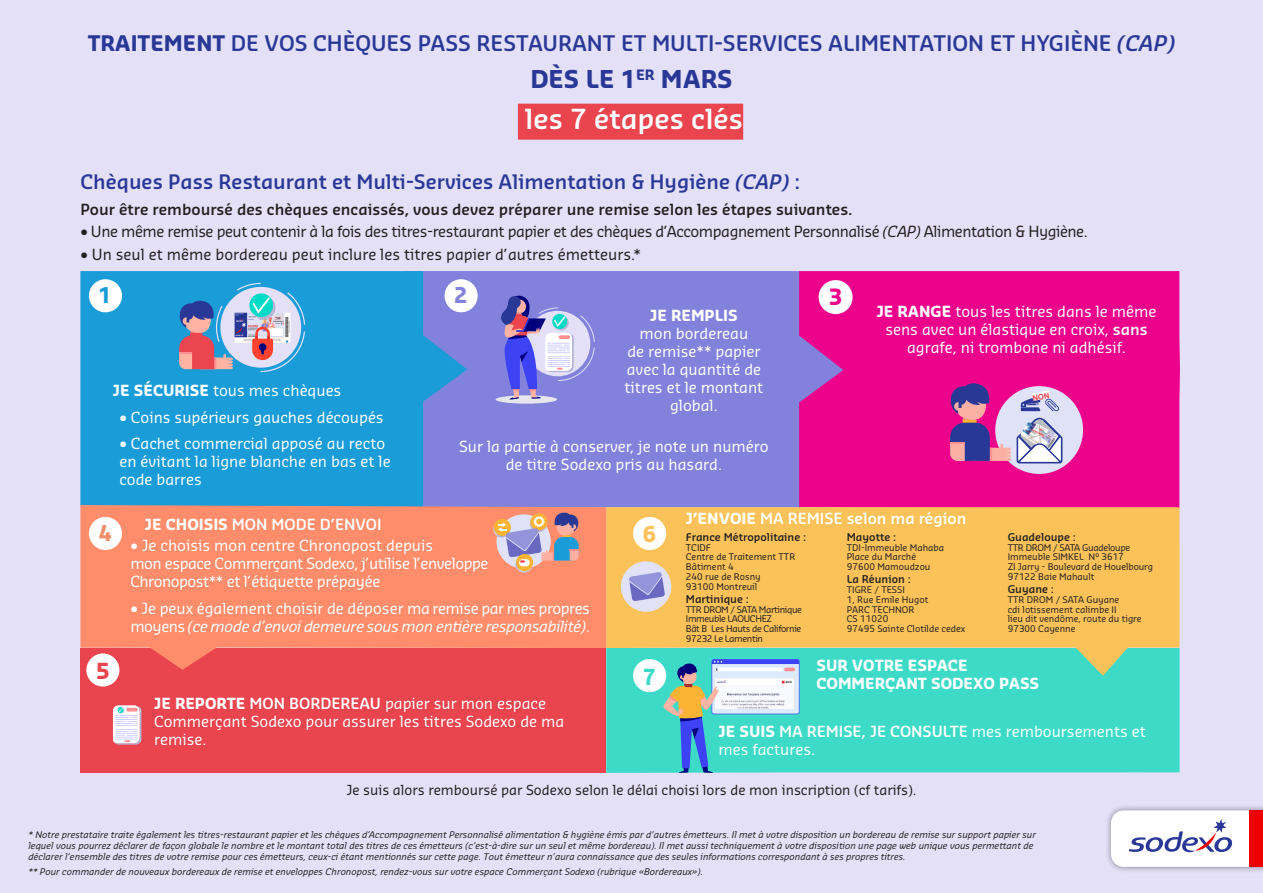
<style>
.page{position:relative;width:1263px;height:893px;background:#e3e0f7}
.page>*{position:absolute;margin:0;border:0;box-sizing:border-box;transform-origin:0 0}
.t1{font:600 27px "Sansa Pro";color:#fff}
.t2{font:700 24px "Sansa Pro";color:#293896}
.t3{font:700 21.9px "Sansa Pro";color:#ed028c}
.t4{font:700 21.6px "Sansa Pro";color:#fac259}
.t5{font:700 21.6px "Sansa Pro";color:#eb454f}
.t6{font:700 21.6px "Sansa Pro";color:#3ddbc7}
.t7{font:700 21.45px "Sansa Pro";color:#1a9cd9}
.t8{font:700 21.45px "Sansa Pro";color:#8282db}
.t9{font:700 21.45px "Sansa Pro";color:#f28f6b}
.t10{font:600 21px "Sansa Pro";color:#293896}
.t11{font:600 19.5px "Sansa Pro";color:#293897}
.t12{font:15px/18px "Sansa Pro";color:#fff}
.t13{font:15px "Sansa Pro";letter-spacing:-.03em;color:#231f20}
.t14{font:600 15px "Sansa Pro";color:#231f20}
.t15{font:15px "Sansa Pro";color:#231f20}
.t16{font:600 15px "Sansa Pro";color:#fff}
.t17{font:15px "Sansa Pro";letter-spacing:-.03em;color:#fff}
.t18{font:700 15px "Sansa Pro";color:#fff}
.t19{font:15px "Sansa Pro";letter-spacing:-.02em;color:#fff}
.t20{font:13.5px "Sansa Pro";color:#231f20}
.t21{font:600 10.5px "Sansa Pro";color:#231f20}
.t22{font:italic 9px/10.8px "Sansa Pro";color:#231f20}
.t23{font:9px "Sansa Pro";color:#231f20}
.t24{font:9px "Sansa Pro";letter-spacing:-.04em;color:#231f20}
.t25{font:9px "Sansa Pro";letter-spacing:-.03em;color:#231f20}
.s1{font-weight:700}
.s2{font-style:italic}
.s3{font-weight:600}
</style>
<div class="page">
<div style="left:80px;top:648px;width:526px;height:125px;background:#ea444e"></div>
<div style="left:606px;top:676px;width:573px;height:97px;background:#3ddbc7"></div>
<div style="left:843px;top:271px;width:337px;height:238px;background:#ed028c"></div>
<svg style="left:467px;top:271px;width:376px;height:236px;background:#8d74d3"></svg>
<svg style="left:80px;top:271px;width:387px;height:234px;background:#2599d9"></svg>
<svg style="left:179px;top:283px;width:126px;height:89px"></svg>
<div style="left:89px;top:279px;width:33px;height:33px;background:#fff;border-radius:50%"></div>
<svg style="left:496px;top:395px;width:61px;height:9px"></svg>
<svg style="left:501px;top:296px;width:94px;height:105px"></svg>
<div style="left:444px;top:279px;width:34px;height:33px;background:#fff;border-radius:50%"></div>
<svg style="left:606px;top:507px;width:573px;height:169px;background:#e0c568"></svg>
<svg style="left:80px;top:505px;width:526px;height:165px;background:#fa8368"></svg>
<div style="left:819px;top:280px;width:34px;height:34px;background:#fff;border-radius:50%"></div>
<svg style="left:493px;top:511px;width:86px;height:62px"></svg>
<div style="left:89px;top:517px;width:33px;height:33px;background:#fff;border-radius:50%"></div>
<svg style="left:663px;top:659px;width:136px;height:114px;background:#7bc9ce"></svg>
<div style="left:633px;top:517px;width:33px;height:33px;background:#fff;border-radius:50%"></div>
<div style="left:995px;top:386px;width:88px;height:88px;background:#e0e3f7;border-radius:50%"></div>
<div style="left:633px;top:659px;width:33px;height:33px;background:#fff;border-radius:50%"></div>
<svg style="left:113px;top:705px;width:28px;height:40px"></svg>
<div style="left:621px;top:561px;width:50px;height:51px;background:#e1e2f8;border-radius:50%"></div>
<svg style="left:629px;top:572px;width:36px;height:29px"></svg>
<div style="left:86px;top:653px;width:33px;height:33px;background:#fff;border-radius:50%"></div>
<div style="left:518px;top:104px;width:225px;height:36px;background:#ea444e"></div>
<div style="left:1105px;top:804px;width:158px;height:69px;background:#231f20;opacity:.44"></div>
<svg style="left:1111px;top:810px;width:139px;height:57px;background:#e9e7f0"></svg>
<div style="left:1250px;top:810px;width:13px;height:57px;background:#ed0000"></div>
<svg style="left:950px;top:381px;width:112px;height:82px"></svg>
<p class="t10" style="left:88px;top:29px;width:1089px"><span class="s1">TRAITEMENT</span> DE VOS CHÈQUES PASS RESTAURANT ET MULTI-SERVICES ALIMENTATION ET HYGIÈNE <span class="s2">(CAP)</span></p>
<p class="t2" style="left:530px;top:64px;width:204px">DÈS LE 1<sup>ER</sup> MARS</p>
<p class="t1" style="left:525px;top:101px;width:220px">les 7 étapes clés</p>
<p class="t11" style="left:80px;top:168px;width:721px">Chèques Pass Restaurant et Multi-Services Alimentation &amp; Hygiène <span class="s2">(CAP)</span> :</p>
<p class="t14" style="left:80px;top:200px;width:774px">Pour être remboursé des chèques encaissés, vous devez préparer une remise selon les étapes suivantes.</p>
<p class="t13" style="left:80px;top:222px;width:1009px">• Une même remise peut contenir à la fois des titres-restaurant papier et des chèques d’Accompagnement Personnalisé <span class="s2">(CAP)</span> Alimentation &amp; Hygiène.</p>
<p class="t15" style="left:80px;top:244px;width:562px">• Un seul et même bordereau peut inclure les titres papier d’autres émetteurs.*</p>
<h3 class="t7" style="left:98px;top:281px;width:15px">1</h3>
<h3 class="t8" style="left:454px;top:281px;width:15px">2</h3>
<h3 class="t3" style="left:828px;top:282px;width:15px">3</h3>
<p class="t12" style="left:877px;top:302px;width:281px;text-align:center"><span class="s1">JE RANGE</span> tous les titres dans le même sens avec un élastique en croix, <span class="s3">sans </span>agrafe, ni trombone ni adhésif.</p>
<p class="t18" style="left:650px;top:306px;width:89px">JE REMPLIS</p>
<p class="t12" style="left:639px;top:324px;width:110px">mon bordereau</p>
<p class="t12" style="left:624px;top:342px;width:140px;text-align:center">de remise** papier avec la quantité de titres et le montant global.</p>
<p class="t12" style="left:459px;top:436px;width:311px;text-align:center">Sur la partie à conserver, je note un numéro de titre Sodexo pris au hasard.</p>
<p class="t12" style="left:113px;top:380px;width:230px"><span class="s1">JE SÉCURISE</span> tous mes chèques</p>
<p class="t12" style="left:119px;top:408px;width:266px">• Coins supérieurs gauches découpés</p>
<p class="t12" style="left:119px;top:434px;width:273px">• Cachet commercial apposé au recto en évitant la ligne blanche en bas et le code barres</p>
<h3 class="t9" style="left:98px;top:519px;width:15px">4</h3>
<p class="t16" style="left:145px;top:515px;width:238px"><span class="s1">JE CHOISIS</span> MON MODE D’ENVOI</p>
<p class="t16" style="left:686px;top:508px;width:282px"><span class="s1">J’ENVOIE</span> MA REMISE selon ma région</p>
<p class="t4" style="left:643px;top:520px;width:15px">6</p>
<p class="t21" style="left:686px;top:530px;width:122px">France Métropolitaine :</p>
<p class="t23" style="left:686px;top:541px;width:26px">TCIDF</p>
<p class="t23" style="left:686px;top:551px;width:111px">Centre de Traitement TTR</p>
<p class="t23" style="left:686px;top:561px;width:49px">Bâtiment 4</p>
<p class="t23" style="left:686px;top:571px;width:76px">240 rue de Rosny</p>
<p class="t23" style="left:686px;top:580px;width:73px">93100 Montreuil</p>
<p class="t21" style="left:686px;top:592px;width:65px">Martinique :</p>
<p class="t24" style="left:686px;top:603px;width:118px">TTR DROM / SATA Martinique</p>
<p class="t24" style="left:686px;top:613px;width:88px">Immeuble LAOUCHEZ</p>
<p class="t24" style="left:686px;top:623px;width:117px">Bât B Les Hauts de Californie</p>
<p class="t24" style="left:686px;top:633px;width:79px">97232 Le Lamentin</p>
<p class="t21" style="left:847px;top:530px;width:51px">Mayotte :</p>
<p class="t23" style="left:847px;top:541px;width:99px">TDI-Immeuble Mahaba</p>
<p class="t23" style="left:847px;top:551px;width:71px">Place du Marché</p>
<p class="t23" style="left:847px;top:561px;width:85px">97600 Mamoudzou</p>
<p class="t21" style="left:847px;top:572px;width:65px">La Réunion :</p>
<p class="t23" style="left:847px;top:584px;width:60px">TIGRE / TESSI</p>
<p class="t23" style="left:847px;top:594px;width:83px">1, Rue Emile Hugot</p>
<p class="t23" style="left:847px;top:603px;width:69px">PARC TECHNOR</p>
<p class="t23" style="left:847px;top:613px;width:43px">CS 11020</p>
<p class="t23" style="left:847px;top:623px;width:120px">97495 Sainte Clotilde cedex</p>
<p class="t12" style="left:130px;top:536px;width:304px">• Je choisis mon centre Chronopost depuis</p>
<p class="t17" style="left:130px;top:554px;width:360px">mon espace Commerçant Sodexo, j’utilise l’enveloppe</p>
<p class="t19" style="left:130px;top:572px;width:252px">Chronopost** et l’étiquette prépayée</p>
<p class="t12" style="left:130px;top:599px;width:461px">• Je peux également choisir de déposer ma remise par mes propres moyens <span class="s2">(ce mode d’envoi demeure sous mon entière responsabilité)</span>.</p>
<p class="t21" style="left:1008px;top:530px;width:70px">Guadeloupe :</p>
<p class="t25" style="left:1008px;top:541px;width:124px">TTR DROM / SATA Guadeloupe</p>
<p class="t23" style="left:1008px;top:551px;width:118px">Immeuble SIMKEL N° 3617</p>
<p class="t23" style="left:1008px;top:561px;width:147px">ZI Jarry - Boulevard de Houelbourg</p>
<p class="t23" style="left:1008px;top:571px;width:88px">97122 Baie Mahault</p>
<p class="t21" style="left:1008px;top:582px;width:48px">Guyane :</p>
<p class="t23" style="left:1008px;top:594px;width:113px">TTR DROM / SATA Guyane</p>
<p class="t23" style="left:1008px;top:603px;width:110px">cdi lotissement calimbe II</p>
<p class="t23" style="left:1008px;top:613px;width:135px">lieu dit vendôme, route du tigre</p>
<p class="t23" style="left:1008px;top:623px;width:69px">97300 Cayenne</p>
<p class="t18" style="left:816px;top:656px;width:153px">SUR VOTRE ESPACE</p>
<p class="t18" style="left:816px;top:674px;width:224px">COMMERÇANT SODEXO PASS</p>
<p class="t12" style="left:718px;top:722px;width:429px"><span class="s1">JE SUIS</span> <span class="s3">MA REMISE, JE CONSULTE</span> mes remboursements et mes factures.</p>
<p class="t5" style="left:96px;top:657px;width:15px">5</p>
<p class="t6" style="left:643px;top:662px;width:15px">7</p>
<p class="t12" style="left:154px;top:694px;width:412px"><span class="s1">JE REPORTE</span> <span class="s3">MON BORDEREAU</span> papier sur mon espace<br>Commerçant Sodexo pour assurer les titres Sodexo de ma remise.</p>
<p class="t20" style="left:346px;top:781px;width:572px">Je suis alors remboursé par Sodexo selon le délai choisi lors de mon inscription (cf tarifs).</p>
<p class="t22" style="left:29px;top:829px;width:1009px">* Notre prestataire traite également les titres-restaurant papier et les chèques d’Accompagnement Personnalisé alimentation &amp; hygiène émis par d’autres émetteurs. Il met à votre disposition un bordereau de remise sur support papier sur lequel vous pourrez déclarer de façon globale le nombre et le montant total des titres de ces émetteurs (c’est-à-dire sur un seul et même bordereau). Il met aussi techniquement à votre disposition une page web unique vous permettant de déclarer l’ensemble des titres de votre remise pour ces émetteurs, ceux-ci étant mentionnés sur cette page. Tout émetteur n’aura connaissance que des seules informations correspondant à ses propres titres.</p>
<p class="t22" style="left:29px;top:866px;width:676px">** Pour commander de nouveaux bordereaux de remise et enveloppes Chronopost, rendez-vous sur votre espace Commerçant Sodexo (rubrique «Bordereaux»).</p>
</div>
